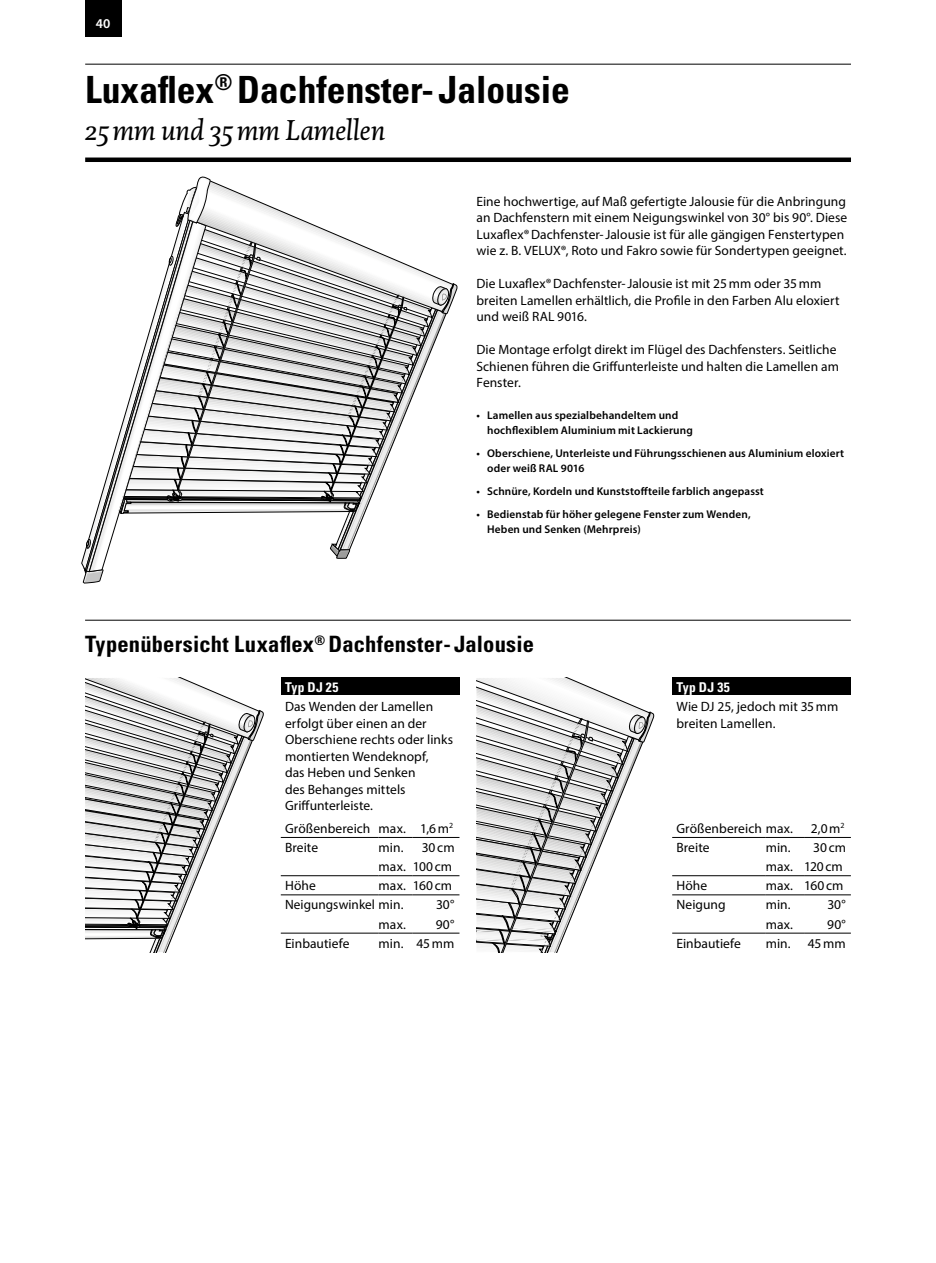
<style>
.page{position:relative;width:936px;height:1263px;background:#fff}
.page>*{position:absolute;margin:0;border:0;box-sizing:border-box;transform-origin:0 0}
.t1{font:700 condensed 37.5px "Univers LT";color:#000}
.t2{font:italic 30px "DTL Dorian ST";color:#000}
.t3{font:700 condensed 22.5px "Univers LT";letter-spacing:.01em;color:#000}
.t4{font:13.5px/16.5px "Myriad Pro";letter-spacing:.005em;color:#000}
.t5{font:700 condensed 13.5px "Univers LT";letter-spacing:.03em;color:#fff}
.t6{font:600 13.5px "Myriad Pro";color:#fff}
.t7{font:600 11.25px/15.3px "Myriad Pro";letter-spacing:.015em;color:#000}
</style>
<div class="page">
<div style="left:85px;top:0;width:36px;height:36px;background:#000"></div>
<hr style="left:85px;top:64px;width:765px;height:1px;background:#000">
<hr style="left:85px;top:158px;width:765px;height:4px;background:#000">
<svg style="left:85px;top:678px;width:178px;height:274px"></svg>
<svg style="left:476px;top:678px;width:178px;height:274px"></svg>
<svg style="left:81px;top:176px;width:376px;height:408px"></svg>
<div style="left:281px;top:678px;width:178px;height:17px;background:#000"></div>
<hr style="left:281px;top:837px;width:97px;height:1px;background:#000">
<hr style="left:378px;top:837px;width:34px;height:1px;background:#000">
<hr style="left:412px;top:837px;width:47px;height:1px;background:#000">
<hr style="left:281px;top:894px;width:97px;height:1px;background:#000">
<hr style="left:378px;top:894px;width:34px;height:1px;background:#000">
<hr style="left:412px;top:894px;width:47px;height:1px;background:#000">
<hr style="left:281px;top:933px;width:97px;height:1px;background:#000">
<hr style="left:378px;top:933px;width:34px;height:1px;background:#000">
<hr style="left:412px;top:933px;width:47px;height:1px;background:#000">
<hr style="left:281px;top:875px;width:97px;height:1px;background:#000">
<hr style="left:378px;top:875px;width:34px;height:1px;background:#000">
<hr style="left:412px;top:875px;width:47px;height:1px;background:#000">
<div style="left:672px;top:678px;width:178px;height:17px;background:#000"></div>
<hr style="left:672px;top:837px;width:93px;height:1px;background:#000">
<hr style="left:765px;top:837px;width:39px;height:1px;background:#000">
<hr style="left:804px;top:837px;width:46px;height:1px;background:#000">
<hr style="left:672px;top:894px;width:93px;height:1px;background:#000">
<hr style="left:765px;top:894px;width:39px;height:1px;background:#000">
<hr style="left:804px;top:894px;width:46px;height:1px;background:#000">
<hr style="left:672px;top:933px;width:93px;height:1px;background:#000">
<hr style="left:765px;top:933px;width:39px;height:1px;background:#000">
<hr style="left:804px;top:933px;width:46px;height:1px;background:#000">
<hr style="left:672px;top:875px;width:93px;height:1px;background:#000">
<hr style="left:765px;top:875px;width:39px;height:1px;background:#000">
<hr style="left:804px;top:875px;width:46px;height:1px;background:#000">
<hr style="left:85px;top:620px;width:765px;height:1px;background:#000">
<p class="t6" style="left:96px;top:15px;width:16px">40</p>
<h1 class="t1" style="left:85px;top:67px;width:486px">Luxaflex<sup>®</sup> Dachfenster-Jalousie</h1>
<h2 class="t2" style="left:85px;top:113px;width:301px">25mm und 35mm Lamellen</h2>
<p class="t4" style="left:476px;top:193px;width:372px">Eine hochwertige, auf Maß gefertigte Jalousie für die Anbringung an Dachfenstern mit einem Neigungswinkel von 30° bis 90°. Diese Luxaflex®Dachfenster-Jalousie ist für alle gängigen Fenstertypen wie z. B. VELUX®, Roto und Fakro sowie für Sondertypen geeignet.</p>
<p class="t4" style="left:476px;top:275px;width:364px">Die Luxaflex®Dachfenster-Jalousie ist mit 25mm oder 35mm breiten Lamellen erhältlich, die Profile in den Farben Alu eloxiert und weiß RAL 9016.</p>
<p class="t4" style="left:476px;top:341px;width:364px">Die Montage erfolgt direkt im Flügel des Dachfensters. Seitliche<br>Schienen führen die Griffunterleiste und halten die Lamellen am<br>Fenster.</p>
<p class="t7" style="left:487px;top:407px;width:207px;text-indent:-11px">• Lamellen aus spezialbehandeltem und hochflexiblem Aluminium mit Lackierung</p>
<p class="t7" style="left:487px;top:445px;width:358px;text-indent:-11px">• Oberschiene, Unterleiste und Führungsschienen aus Aluminium eloxiert oder weiß RAL 9016</p>
<p class="t7" style="left:476px;top:483px;width:289px">• Schnüre, Kordeln und Kunststoffteile farblich angepasst</p>
<p class="t7" style="left:487px;top:506px;width:265px;text-indent:-11px">• Bedienstab für höher gelegene Fenster zum Wenden,<br>Heben und Senken (Mehrpreis)</p>
<h3 class="t3" style="left:85px;top:631px;width:450px">Typenübersicht Luxaflex<sup>®</sup> Dachfenster- Jalousie</h3>
<p class="t5" style="left:285px;top:678px;width:55px">Typ DJ 25</p>
<p class="t4" style="left:285px;top:698px;width:170px">Das Wenden der Lamellen erfolgt über einen an der<br>Oberschiene rechts oder links montierten Wendeknopf,<br>das Heben und Senken<br>des Behanges mittels<br>Griffunterleiste.</p>
<p class="t4" style="left:285px;top:818px;width:169px;line-height:19.2px">Größenbereich max. 1,6m<sup>2<br></sup>Breite</p>
<p class="t4" style="left:378px;top:839px;width:26px">min.</p>
<p class="t4" style="left:378px;top:838px;width:77px;line-height:19.2px;text-align:right">30cm<br>max. 100cm</p>
<p class="t4" style="left:285px;top:877px;width:32px">Höhe</p>
<p class="t4" style="left:285px;top:876px;width:168px;line-height:19.2px;text-indent:94px">max. 160cm<br>Neigungswinkel min.</p>
<p class="t4" style="left:436px;top:896px;width:20px">30°</p>
<p class="t4" style="left:378px;top:916px;width:29px">max.</p>
<p class="t4" style="left:436px;top:916px;width:20px">90°</p>
<p class="t4" style="left:285px;top:935px;width:66px">Einbautiefe</p>
<p class="t4" style="left:378px;top:935px;width:77px">min. 45mm</p>
<p class="t5" style="left:676px;top:678px;width:55px">Typ DJ 35</p>
<p class="t4" style="left:676px;top:698px;width:163px">Wie DJ 25, jedoch mit 35mm breiten Lamellen.</p>
<p class="t4" style="left:676px;top:820px;width:118px">Größenbereich max.</p>
<p class="t4" style="left:810px;top:820px;width:35px">2,0m<sup>2</sup></p>
<p class="t4" style="left:676px;top:839px;width:35px">Breite</p>
<p class="t4" style="left:765px;top:839px;width:26px">min.</p>
<p class="t4" style="left:765px;top:838px;width:82px;line-height:19.2px;text-align:right">30cm<br>max. 120cm</p>
<p class="t4" style="left:676px;top:877px;width:32px">Höhe</p>
<p class="t4" style="left:765px;top:877px;width:79px">max. 160cm</p>
<p class="t4" style="left:676px;top:896px;width:51px">Neigung</p>
<p class="t4" style="left:765px;top:896px;width:26px">min.</p>
<p class="t4" style="left:827px;top:896px;width:20px">30°</p>
<p class="t4" style="left:765px;top:916px;width:29px">max.</p>
<p class="t4" style="left:827px;top:916px;width:20px">90°</p>
<p class="t4" style="left:676px;top:935px;width:66px">Einbautiefe</p>
<p class="t4" style="left:765px;top:935px;width:26px">min.</p>
<p class="t4" style="left:807px;top:935px;width:39px">45mm</p>
</div>
